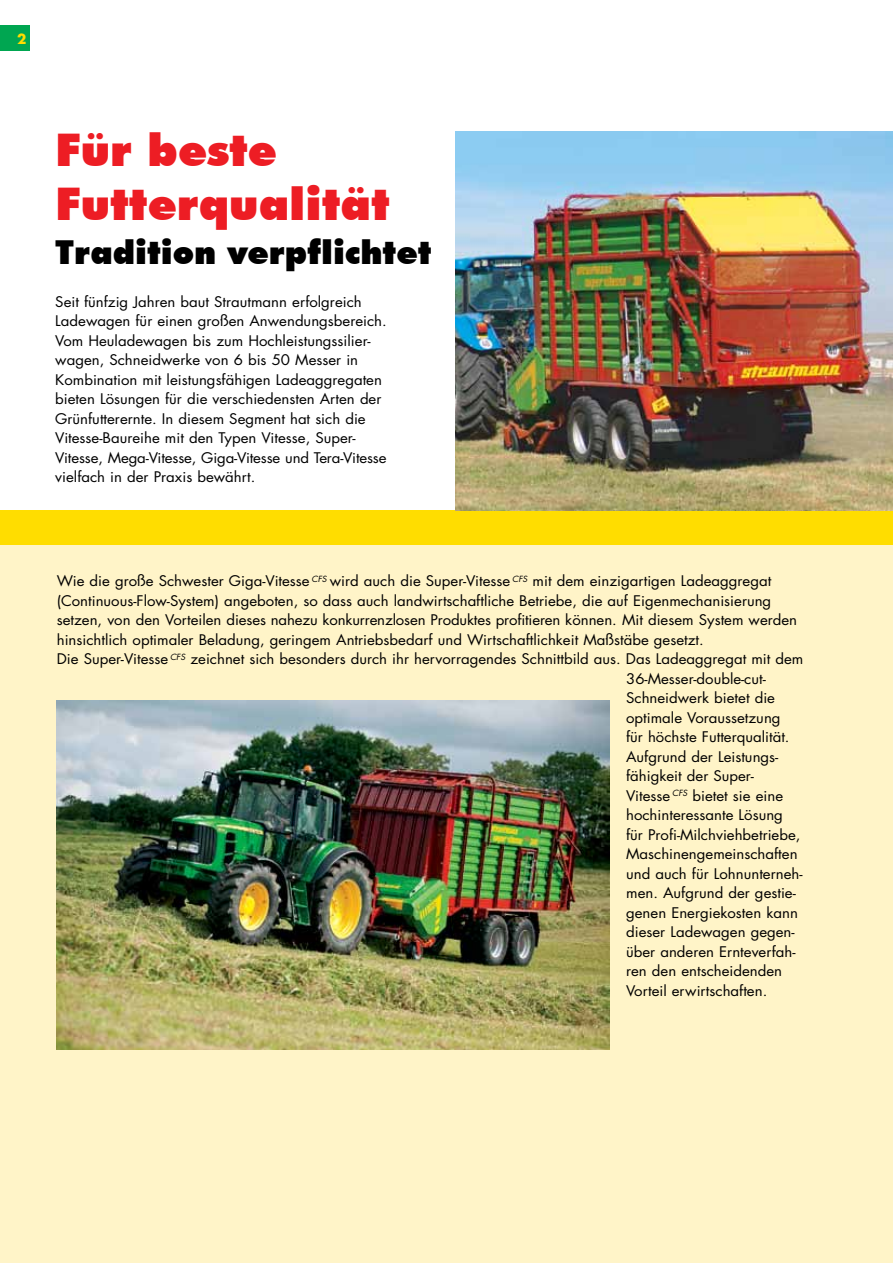
<style>
.page{position:relative;width:893px;height:1263px;background:#fff}
.page>*{position:absolute;margin:0;border:0;box-sizing:border-box;transform-origin:0 0}
.t1{font:900 45px/54px "Futura BT";color:#ed1d24}
.t2{font:900 33px "Futura BT";color:#000}
.t3{font:14.25px/19.5px "Futura";color:#000;scale:1.05 1}
.t4{font:700 13.5px "Futura";color:#fd0}
</style>
<div class="page">
<div style="left:0;top:544px;width:893px;height:719px;background:#fff4c8"></div>
<div style="left:0;top:510px;width:893px;height:34px;background:#fd0"></div>
<div style="left:0;top:26px;width:30px;height:25px;background:#00a651"></div>
<img style="left:56px;top:700px;width:553px;height:350px">
<img style="left:455px;top:132px;width:438px;height:378px">
<p class="t4" style="left:17px;top:30px;width:11px">2</p>
<h1 class="t1" style="left:55px;top:123px;width:336px">Für beste<br>Futterqualität</h1>
<h2 class="t2" style="left:55px;top:232px;width:378px">Tradition verpflichtet</h2>
<p class="t3" style="left:55px;top:292px;width:317px">Seit fünfzig Jahren baut Strautmann erfolgreich Ladewagen für einen großen Anwendungsbereich.<br>Vom Heuladewagen bis zum Hochleistungssilier&shy;wagen, Schneidwerke von 6 bis 50 Messer in Kombination mit leistungsfähigen Ladeaggregaten bieten Lösungen für die verschiedensten Arten der Grünfutterernte. In diesem Segment hat sich die Vitesse-Baureihe mit den Typen Vitesse, Super-Vitesse, Mega-Vitesse, Giga-Vitesse und Tera-Vitesse vielfach in der Praxis bewährt.</p>
<p class="t3" style="left:57px;top:571px;width:682px">Wie die große Schwester Giga-Vitesse <sup>CFS</sup> wird auch die Super-Vitesse <sup>CFS</sup> mit dem einzigartigen Ladeaggregat</p>
<p class="t3" style="left:57px;top:591px;width:682px">(Continuous-Flow-System) angeboten, so dass auch landwirtschaftliche Betriebe, die auf Eigenmechanisierung</p>
<p class="t3" style="left:57px;top:610px;width:707px">setzen, von den Vorteilen dieses nahezu konkurrenzlosen Produktes profitieren können. Mit diesem System werden</p>
<p class="t3" style="left:57px;top:629px;width:618px">hinsichtlich optimaler Beladung, geringem Antriebsbedarf und Wirtschaftlichkeit Maßstäbe gesetzt.</p>
<p class="t3" style="left:57px;top:649px;width:713px">Die Super-Vitesse <sup>CFS</sup> zeichnet sich besonders durch ihr hervorragendes Schnittbild aus. Das Ladeaggregat mit dem</p>
<p class="t3" style="left:626px;top:669px;width:135px">36-Messer-double-cut-</p>
<p class="t3" style="left:626px;top:688px;width:143px">Schneidwerk bietet die</p>
<p class="t3" style="left:626px;top:707px;width:149px">optimale Voraussetzung</p>
<p class="t3" style="left:626px;top:727px;width:157px">für höchste Futterqualität.</p>
<p class="t3" style="left:626px;top:746px;width:146px">Aufgrund der Leistungs-</p>
<p class="t3" style="left:626px;top:766px;width:123px">fähigkeit der Super-</p>
<p class="t3" style="left:626px;top:786px;width:151px">Vitesse <sup>CFS</sup> bietet sie eine</p>
<p class="t3" style="left:626px;top:805px;width:151px">hochinteressante Lösung</p>
<p class="t3" style="left:626px;top:824px;width:168px">für Profi-Milchviehbetriebe,</p>
<p class="t3" style="left:626px;top:844px;width:165px">Maschinengemeinschaften</p>
<p class="t3" style="left:626px;top:863px;width:170px">und auch für Lohnunterneh-</p>
<p class="t3" style="left:626px;top:883px;width:163px">men. Aufgrund der gestie-</p>
<p class="t3" style="left:626px;top:902px;width:165px">genen Energiekosten kann</p>
<p class="t3" style="left:626px;top:922px;width:162px">dieser Ladewagen gegen-</p>
<p class="t3" style="left:626px;top:941px;width:163px">über anderen Ernteverfah-</p>
<p class="t3" style="left:626px;top:961px;width:150px">ren den entscheidenden</p>
<p class="t3" style="left:626px;top:980px;width:136px">Vorteil erwirtschaften.</p>
</div>
